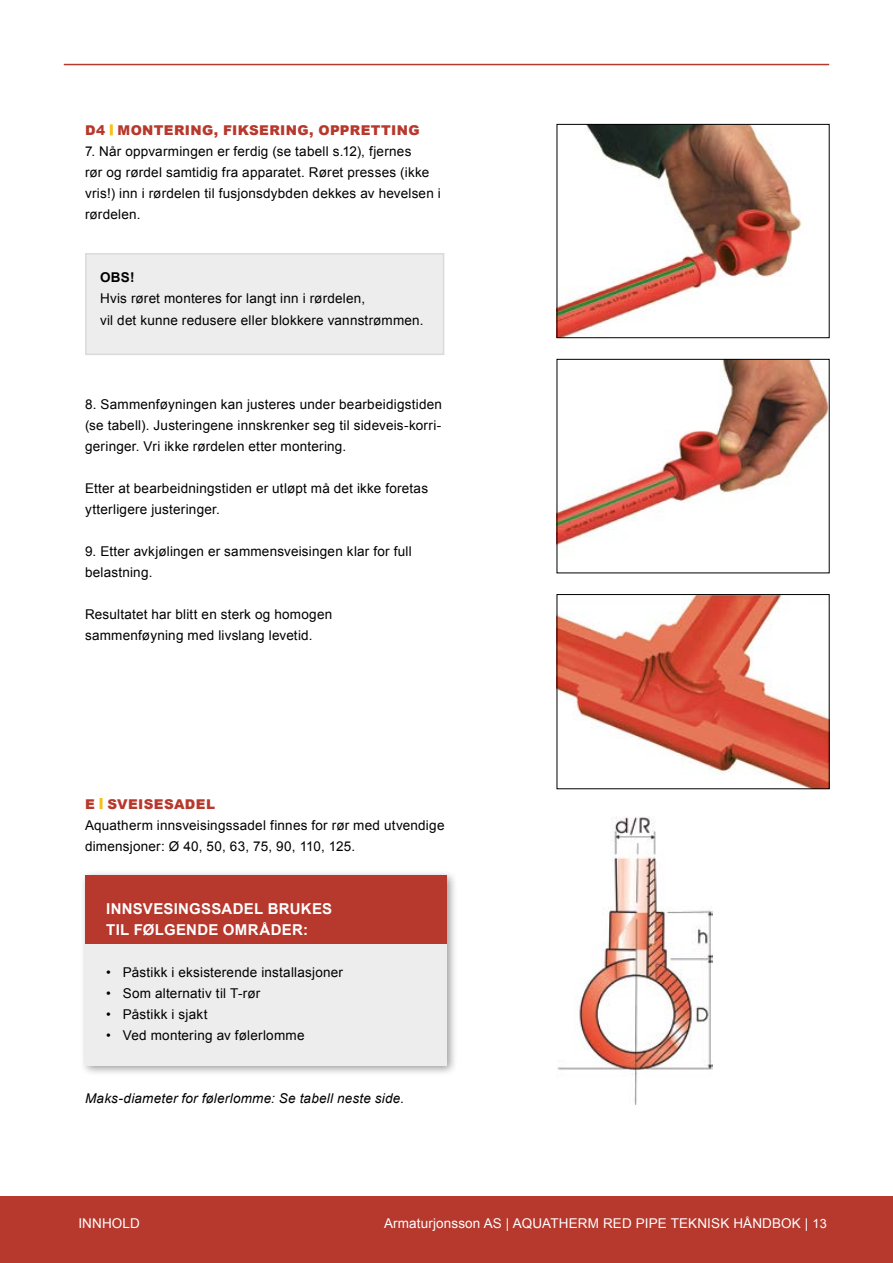
<style>
.page{position:relative;width:893px;height:1263px;background:#fff}
.page>*{position:absolute;margin:0;border:0;box-sizing:border-box;transform-origin:0 0}
.t1{font:700 15px/21px "Arial";letter-spacing:.02em;color:#fff}
.t2{font:13.5px/21px "Arial";letter-spacing:.015em;color:#000}
.t3{font:13.5px "Arial";letter-spacing:.01em;color:#fff}
.t4{font:italic 13.5px "Arial";letter-spacing:.015em;color:#000}
.t5{font:900 13.5px "Arial";letter-spacing:.025em;color:#b7382c}
.t6{font:700 13.5px "Arial";color:#000}
.s1{font-size:12.75px}
</style>
<div class="page">
<div style="left:0;top:1196px;width:893px;height:67px;background:#b7382c"></div>
<div style="left:80px;top:869px;width:378px;height:207px;background:#000;opacity:.4"></div>
<div style="left:85px;top:875px;width:361px;height:190px;background:#ededed"></div>
<div style="left:85px;top:875px;width:361px;height:68px;background:#b7382c"></div>
<div style="left:85px;top:253px;width:359px;height:102px;background:#ededed;border:2px solid #dadada"></div>
<hr style="left:64px;top:64px;width:765px;height:1px;background:#b7382c">
<svg style="left:110px;top:124px;width:3px;height:11px"></svg>
<svg style="left:100px;top:798px;width:3px;height:11px"></svg>
<img style="left:557px;top:816px;width:155px;height:289px">
<img style="left:559px;top:126px;width:244px;height:210px">
<div style="left:557px;top:124px;width:273px;height:214px;border:1px solid #000"></div>
<img style="left:559px;top:361px;width:269px;height:184px">
<img style="left:559px;top:596px;width:269px;height:191px">
<div style="left:557px;top:594px;width:273px;height:195px;border:1px solid #000"></div>
<p class="t5" style="left:85px;top:121px;width:336px">D4 MONTERING, FIKSERING, OPPRETTING</p>
<p class="t2" style="left:85px;top:141px;width:357px">7. Når oppvarmingen er ferdig (se tabell s.12), fjernes<br>rør og rørdel samtidig fra apparatet. Røret presses (ikke vris!) inn i rørdelen til fusjonsdybden dekkes av hevelsen i rørdelen.</p>
<p class="t6" style="left:100px;top:269px;width:36px">OBS!</p>
<p class="t2" style="left:100px;top:288px;width:325px">Hvis røret monteres for langt inn i rørdelen,<br>vil det kunne redusere eller blokkere vannstrømmen.</p>
<p class="t2" style="left:85px;top:393px;width:358px;text-align:justify">8. Sammenføyningen kan justeres under bearbeidigstiden (se tabell). Justeringene innskrenker seg til sideveis-korri&shy;geringer. Vri ikke rørdelen etter montering.</p>
<p class="t2" style="left:85px;top:477px;width:345px">Etter at bearbeidningstiden er utløpt må det ikke foretas ytterligere justeringer.</p>
<p class="t2" style="left:85px;top:540px;width:328px">9. Etter avkjølingen er sammensveisingen klar for full belastning.</p>
<p class="t2" style="left:85px;top:603px;width:249px">Resultatet har blitt en sterk og homogen sammenføyning med livslang levetid.</p>
<p class="t5" style="left:85px;top:794px;width:132px">E SVEISESADEL</p>
<p class="t2" style="left:85px;top:815px;width:361px">Aquatherm innsveisingssadel finnes for rør med utvendige dimensjoner: Ø 40, 50, 63, 75, 90, 110, 125.</p>
<p class="t1" style="left:106px;top:899px;width:227px">INNSVESINGSSADEL BRUKES<br>TIL FØLGENDE OMRÅDER:</p>
<p class="t2" style="left:106px;top:962px;width:238px">• Påstikk i eksisterende installasjoner</p>
<p class="t2" style="left:106px;top:983px;width:156px">• Som alternativ til T-rør</p>
<p class="t2" style="left:106px;top:1004px;width:103px">• Påstikk i sjakt</p>
<p class="t2" style="left:106px;top:1025px;width:200px">• Ved montering av følerlomme</p>
<p class="t4" style="left:85px;top:1089px;width:321px">Maks-diameter for følerlomme: Se tabell neste side.</p>
<p class="t3" style="left:78px;top:1214px;width:63px">INNHOLD</p>
<p class="t3" style="left:384px;top:1214px;width:444px">Armaturjonsson AS | AQUATHERM RED PIPE TEKNISK HÅNDBOK | <span class="s1">13</span></p>
</div>
